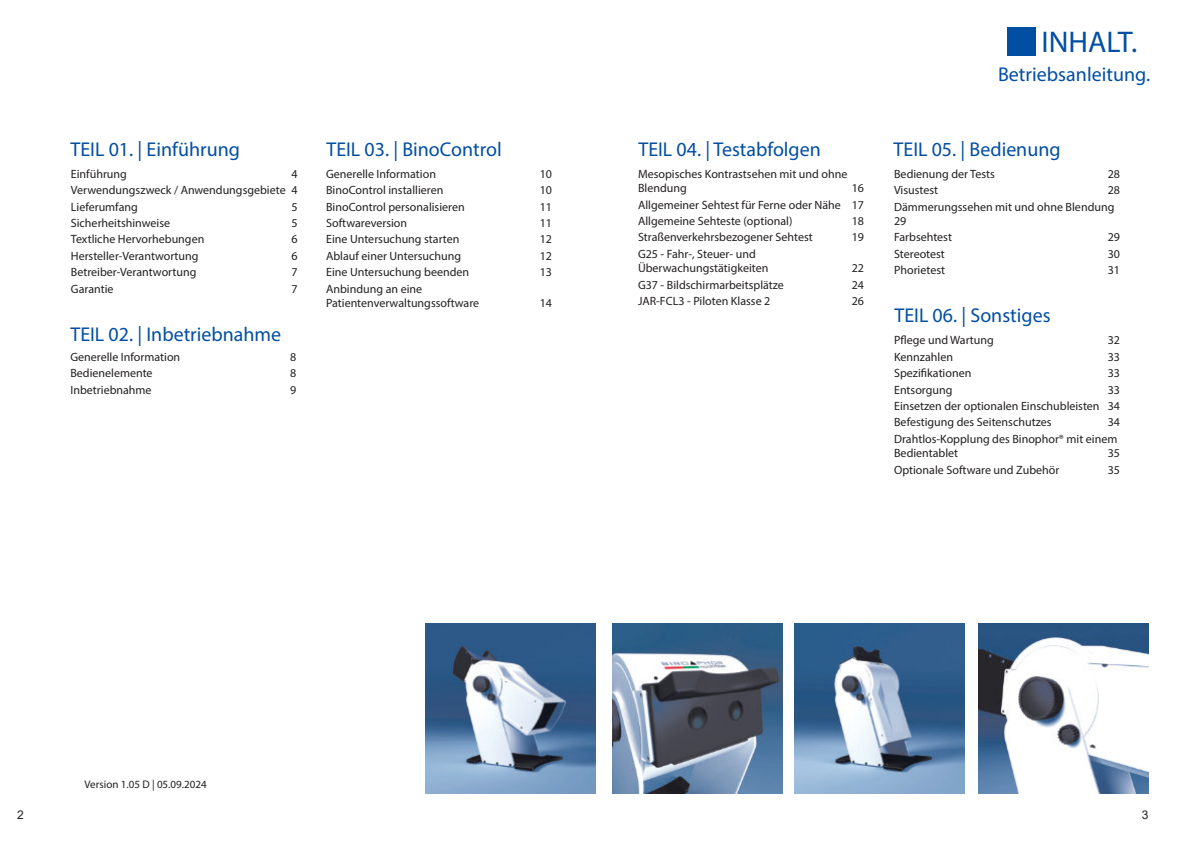
<style>
.page{position:relative;width:1191px;height:842px;background:#fff}
.page>*{position:absolute;margin:0;border:0;box-sizing:border-box;transform-origin:0 0}
.t1{font:30px "Myriad Pro";color:#024ea2}
.t2{font:20px "Myriad Pro";color:#024ea2}
.t3{font:12px/16.4px "Myriad Pro";color:#231f20}
.t4{font:12px "Arial";color:#231f20}
.t5{font:11px "Myriad Pro";color:#231f20}
</style>
<div class="page">
<div style="left:1007px;top:27px;width:28px;height:29px;background:#024ea2"></div>
<img style="left:425px;top:624px;width:170px;height:170px">
<img style="left:612px;top:624px;width:170px;height:170px">
<img style="left:978px;top:624px;width:170px;height:170px">
<img style="left:794px;top:624px;width:170px;height:170px">
<h2 class="t2" style="left:70px;top:141px;width:171px">TEIL 01. | Einführung</h2>
<p class="t3" style="left:71px;top:167px;width:58px">Einführung</p>
<p class="t3" style="left:71px;top:167px;width:228px;text-align:justify;text-indent:221px">4<br>Verwendungszweck / Anwendungsgebiete 4<br>Lieferumfang</p>
<p class="t3" style="left:291px;top:199px;width:8px">5</p>
<p class="t3" style="left:71px;top:216px;width:101px">Sicherheitshinweise</p>
<p class="t3" style="left:291px;top:216px;width:8px">5</p>
<p class="t3" style="left:71px;top:232px;width:135px">Textliche Hervorhebungen</p>
<p class="t3" style="left:291px;top:232px;width:8px">6</p>
<p class="t3" style="left:71px;top:249px;width:129px">Hersteller-Verantwortung</p>
<p class="t3" style="left:291px;top:249px;width:8px">6</p>
<p class="t3" style="left:71px;top:265px;width:127px">Betreiber-Verantwortung</p>
<p class="t3" style="left:291px;top:265px;width:8px">7</p>
<p class="t3" style="left:71px;top:281px;width:44px">Garantie</p>
<p class="t3" style="left:291px;top:281px;width:8px">7</p>
<h2 class="t2" style="left:70px;top:326px;width:212px">TEIL 02. | Inbetriebnahme</h2>
<p class="t3" style="left:70px;top:350px;width:111px">Generelle Information</p>
<p class="t3" style="left:290px;top:350px;width:8px">8</p>
<p class="t3" style="left:70px;top:366px;width:84px">Bedienelemente</p>
<p class="t3" style="left:290px;top:366px;width:8px">8</p>
<p class="t3" style="left:70px;top:382px;width:83px">Inbetriebnahme</p>
<p class="t3" style="left:290px;top:382px;width:8px">9</p>
<h2 class="t2" style="left:326px;top:141px;width:177px">TEIL 03. | BinoControl</h2>
<p class="t3" style="left:326px;top:167px;width:111px">Generelle Information</p>
<p class="t3" style="left:540px;top:167px;width:14px">10</p>
<p class="t3" style="left:326px;top:183px;width:119px">BinoControl installieren</p>
<p class="t3" style="left:540px;top:183px;width:14px">10</p>
<p class="t3" style="left:326px;top:199px;width:140px">BinoControl personalisieren</p>
<p class="t3" style="left:540px;top:199px;width:14px">11</p>
<p class="t3" style="left:326px;top:216px;width:83px">Softwareversion</p>
<p class="t3" style="left:540px;top:216px;width:14px">11</p>
<p class="t3" style="left:326px;top:232px;width:135px">Eine Untersuchung starten</p>
<p class="t3" style="left:540px;top:232px;width:14px">12</p>
<p class="t3" style="left:326px;top:249px;width:136px">Ablauf einer Untersuchung</p>
<p class="t3" style="left:540px;top:249px;width:14px">12</p>
<p class="t3" style="left:326px;top:265px;width:145px">Eine Untersuchung beenden</p>
<p class="t3" style="left:540px;top:265px;width:14px">13</p>
<p class="t3" style="left:326px;top:282px;width:155px;line-height:14.4px">Anbindung an eine<br>Patientenverwaltungssoftware</p>
<p class="t3" style="left:540px;top:296px;width:14px">14</p>
<h2 class="t2" style="left:638px;top:141px;width:184px">TEIL 04. | Testabfolgen</h2>
<p class="t3" style="left:638px;top:168px;width:211px;line-height:14.4px">Mesopisches Kontrastsehen mit und ohne<br>Blendung</p>
<p class="t3" style="left:638px;top:181px;width:227px;text-align:justify;text-indent:214px">16<br>Allgemeiner Sehtest für Ferne oder Nähe 17<br>Allgemeine Sehteste (optional)</p>
<p class="t3" style="left:851px;top:214px;width:14px">18</p>
<p class="t3" style="left:638px;top:230px;width:176px">Straßenverkehrsbezogener Sehtest</p>
<p class="t3" style="left:851px;top:230px;width:14px">19</p>
<p class="t3" style="left:638px;top:248px;width:132px;line-height:14.4px">G25 - Fahr-, Steuer- und<br>Überwachungstätigkeiten</p>
<p class="t3" style="left:851px;top:261px;width:14px">22</p>
<p class="t3" style="left:638px;top:277px;width:147px">G37 - Bildschirmarbeitsplätze</p>
<p class="t3" style="left:851px;top:277px;width:14px">24</p>
<p class="t3" style="left:638px;top:294px;width:134px">JAR-FCL3 - Piloten Klasse 2</p>
<p class="t3" style="left:851px;top:294px;width:14px">26</p>
<h1 class="t1" style="left:1041px;top:30px;width:97px">INHALT.</h1>
<h2 class="t2" style="left:998px;top:66px;width:154px">Betriebsanleitung.</h2>
<h2 class="t2" style="left:893px;top:141px;width:168px">TEIL 05. | Bedienung</h2>
<p class="t3" style="left:894px;top:167px;width:102px">Bedienung der Tests</p>
<p class="t3" style="left:1107px;top:167px;width:14px">28</p>
<p class="t3" style="left:894px;top:183px;width:46px">Visustest</p>
<p class="t3" style="left:894px;top:183px;width:227px;text-indent:214px">28<br>Dämmerungssehen mit und ohne Blendung</p>
<p class="t3" style="left:894px;top:214px;width:59px">29<br>Farbsehtest</p>
<p class="t3" style="left:1107px;top:230px;width:14px">29</p>
<p class="t3" style="left:894px;top:247px;width:52px">Stereotest</p>
<p class="t3" style="left:1107px;top:247px;width:14px">30</p>
<p class="t3" style="left:894px;top:263px;width:52px">Phorietest</p>
<p class="t3" style="left:1107px;top:263px;width:14px">31</p>
<h2 class="t2" style="left:894px;top:307px;width:157px">TEIL 06. | Sonstiges</h2>
<p class="t3" style="left:894px;top:333px;width:101px">Pflege und Wartung</p>
<p class="t3" style="left:1107px;top:333px;width:14px">32</p>
<p class="t3" style="left:894px;top:350px;width:60px">Kennzahlen</p>
<p class="t3" style="left:1107px;top:350px;width:14px">33</p>
<p class="t3" style="left:894px;top:366px;width:79px">Spezifikationen</p>
<p class="t3" style="left:1107px;top:366px;width:14px">33</p>
<p class="t3" style="left:894px;top:382px;width:60px">Entsorgung</p>
<p class="t3" style="left:894px;top:382px;width:227px;text-align:justify;text-indent:214px">33<br>Einsetzen der optionalen Einschubleisten 34<br>Befestigung des Seitenschutzes</p>
<p class="t3" style="left:894px;top:415px;width:227px;text-align:right">34<br>Drahtlos-Kopplung des Binophor® mit einem</p>
<p class="t3" style="left:894px;top:446px;width:66px">Bedientablet</p>
<p class="t3" style="left:1107px;top:446px;width:14px">35</p>
<p class="t3" style="left:894px;top:462px;width:167px">Optionale Software und Zubehör</p>
<p class="t3" style="left:1107px;top:462px;width:14px">35</p>
<p class="t5" style="left:85px;top:780px;width:124px">Version 1.05 D | 05.09.2024</p>
<p class="t4" style="left:17px;top:811px;width:8px">2</p>
<p class="t4" style="left:1141px;top:811px;width:8px">3</p>
</div>
